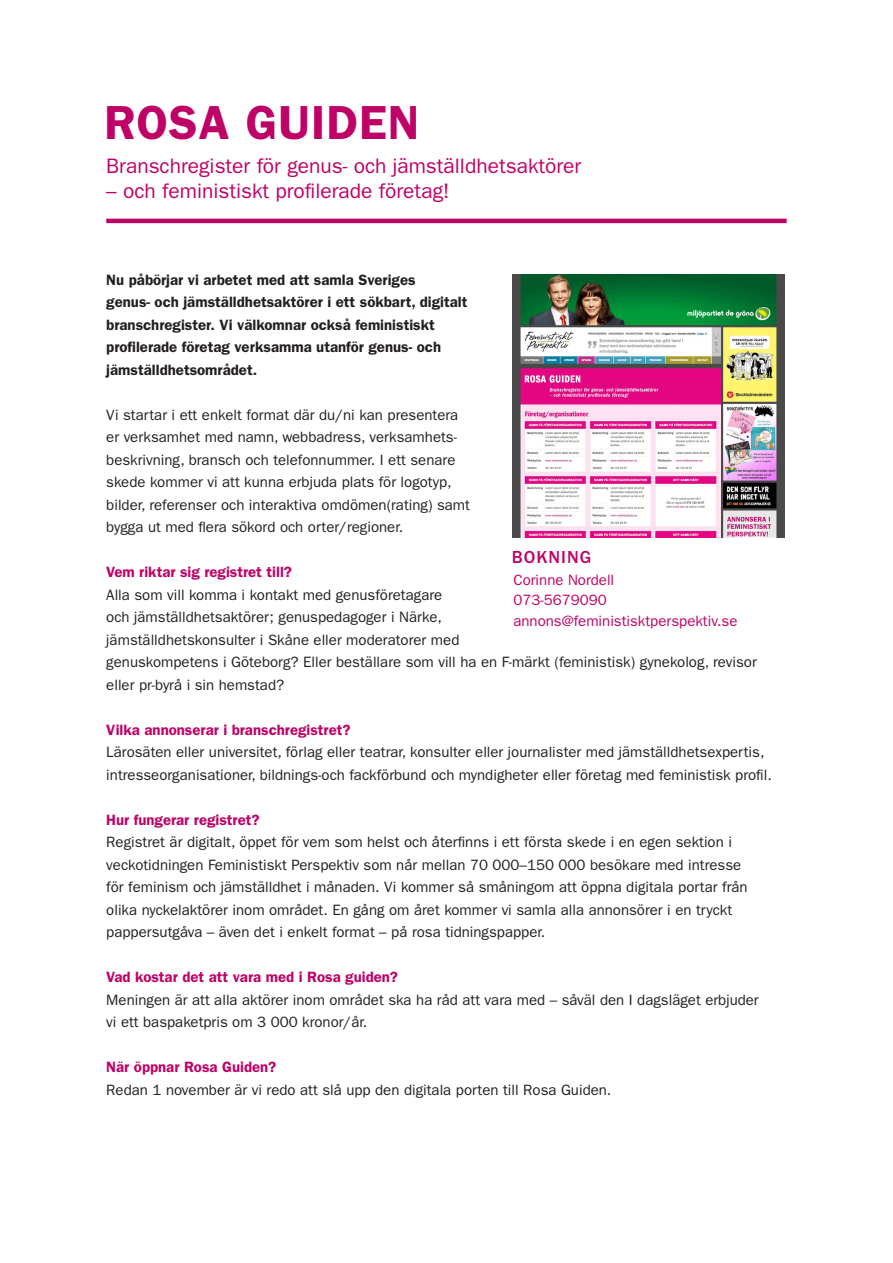
<style>
.page{position:relative;width:893px;height:1263px;background:#fff}
.page>*{position:absolute;margin:0;border:0;box-sizing:border-box;transform-origin:0 0}
.t1{font:600 48px "ITC Franklin Gothic Std";letter-spacing:.02em;color:#bf0266}
.t2{font:21px "ITC Franklin Gothic Std";color:#bf0266}
.t3{font:500 18px "ITC Franklin Gothic Std";letter-spacing:.06em;color:#bf0266}
.t4{font:15px/22.5px "ITC Franklin Gothic Std";color:#231f20}
.t5{font:600 15px/22.5px "ITC Franklin Gothic Std";color:#231f20}
.t6{font:600 15px "ITC Franklin Gothic Std";color:#bf0266}
.t7{font:15px "ITC Franklin Gothic Std";color:#bf0266}
</style>
<div class="page">
<hr style="left:106px;top:219px;width:681px;height:4px;background:#bf0266">
<img style="left:513px;top:274px;width:271px;height:263px">
<p class="t1" style="left:104px;top:94px;width:317px">ROSA GUIDEN</p>
<p class="t2" style="left:106px;top:154px;width:477px">Branschregister för genus- och jämställdhetsaktörer</p>
<p class="t2" style="left:106px;top:179px;width:345px">– och feministiskt profilerade företag!</p>
<p class="t5" style="left:106px;top:268px;width:363px">Nu påbörjar vi arbetet med att samla Sveriges<br>genus- och jämställdhetsaktörer i ett sökbart, digitalt branschregister. Vi välkomnar också feministiskt profilerade företag verksamma utanför genus- och jämställdhetsområdet.</p>
<p class="t4" style="left:106px;top:403px;width:365px">Vi startar i ett enkelt format där du/ni kan presentera er verksamhet med namn, webbadress, verksamhets&shy;beskrivning, bransch och telefonnummer. I ett senare skede kommer vi att kunna erbjuda plats för logotyp, bilder, referenser och interaktiva omdömen(rating) samt bygga ut med flera sökord och orter/regioner.</p>
<p class="t6" style="left:106px;top:563px;width:187px">Vem riktar sig registret till?</p>
<p class="t4" style="left:106px;top:583px;width:652px">Alla som vill komma i kontakt med genusföretagare<br>och jämställdhetsaktörer; genuspedagoger i Närke,<br>jämställdhetskonsulter i Skåne eller moderatorer med<br>genuskompetens i Göteborg? Eller beställare som vill ha en F-märkt (feministisk) gynekolog, revisor eller pr-byrå i sin hemstad?</p>
<p class="t6" style="left:106px;top:721px;width:246px">Vilka annonserar i branschregistret?</p>
<p class="t4" style="left:106px;top:741px;width:667px">Lärosäten eller universitet, förlag eller teatrar, konsulter eller journalister med jämställdhetsexpertis, intresseorganisationer, bildnings-och fackförbund och myndigheter eller företag med feministisk profil.</p>
<p class="t6" style="left:106px;top:811px;width:155px">Hur fungerar registret?</p>
<p class="t4" style="left:106px;top:831px;width:643px">Registret är digitalt, öppet för vem som helst och återfinns i ett första skede i en egen sektion i veckotidningen Feministiskt Perspektiv som når mellan 70 000–150 000 besökare med intresse för feminism och jämställdhet i månaden. Vi kommer så småningom att öppna digitala portar från olika nyckelaktörer inom området. En gång om året kommer vi samla alla annonsörer i en tryckt pappersutgåva – även det i enkelt format – på rosa tidningspapper.</p>
<p class="t6" style="left:106px;top:968px;width:293px">Vad kostar det att vara med i Rosa guiden?</p>
<p class="t4" style="left:106px;top:988px;width:654px">Meningen är att alla aktörer inom området ska ha råd att vara med – såväl den I dagsläget erbjuder vi ett baspaketpris om 3 000 kronor/år.</p>
<p class="t6" style="left:106px;top:1058px;width:172px">När öppnar Rosa Guiden?</p>
<p class="t4" style="left:106px;top:1078px;width:507px">Redan 1 november är vi redo att slå upp den digitala porten till Rosa Guiden.</p>
<p class="t3" style="left:512px;top:547px;width:81px">BOKNING</p>
<p class="t7" style="left:513px;top:572px;width:102px">Corinne Nordell</p>
<p class="t7" style="left:513px;top:592px;width:95px">073-5679090</p>
<p class="t7" style="left:513px;top:612px;width:226px">annons@feministisktperspektiv.se</p>
</div>
